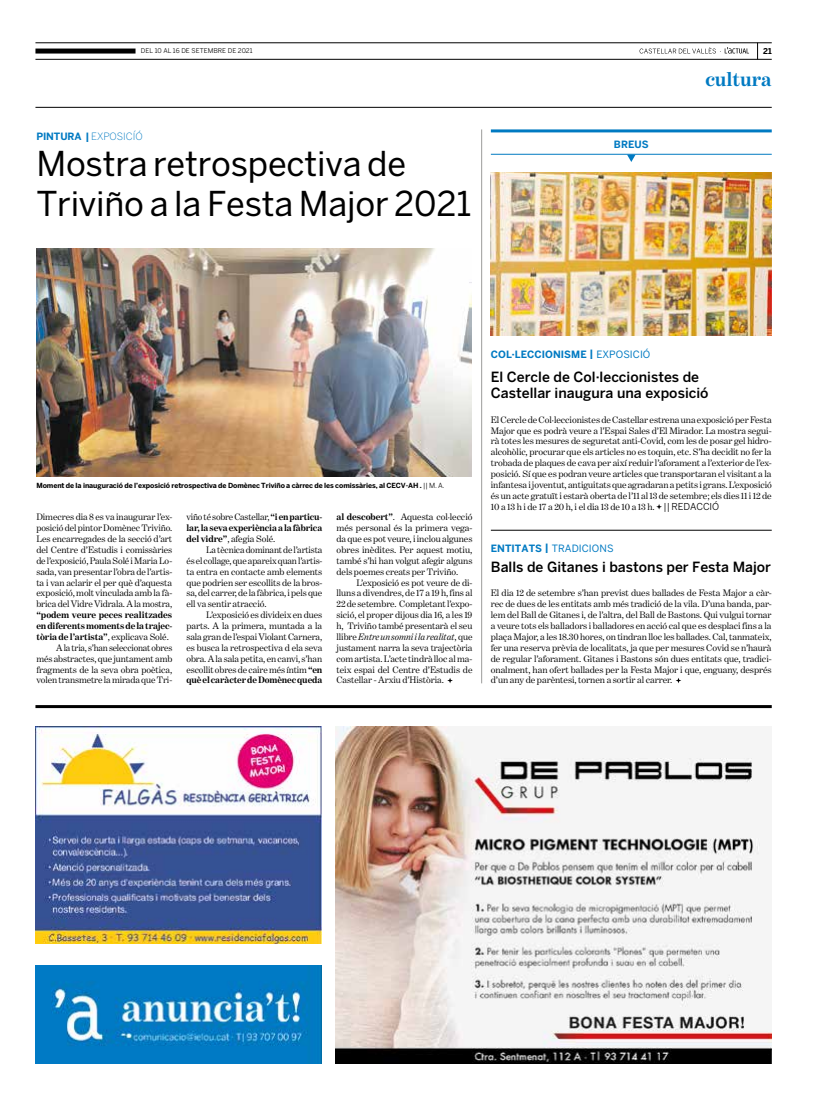
<style>
.page{position:relative;width:820px;height:1106px;background:#fff}
.page>*{position:absolute;margin:0;border:0;box-sizing:border-box;transform-origin:0 0}
.t1{font:34px/40px "Benton Sans";letter-spacing:-.005em;color:#000}
.t2{font:700 20px "Benton Modern One";letter-spacing:-.005em;color:#007ac2}
.t3{font:500 14px/16px "Benton Sans";color:#000}
.t4{font:700 10px "Benton Sans";letter-spacing:.005em;color:#007ac2}
.t5{font:10px "Benton Sans";letter-spacing:.005em;color:#007ac2}
.t6{font:300 10px "Benton Sans";letter-spacing:-.005em;color:#007ac2}
.t7{font:9.5px/10.9px "Benton Modern One";letter-spacing:-.005em;color:#000;text-align:justify}
.t8{font:700 9.5px/10.9px "Benton Modern One";letter-spacing:-.01em;color:#000;text-align:justify}
.t9{font:700 8px "Benton Sans";color:#000}
.t10{font:700 7px "Benton Sans";letter-spacing:-.01em;color:#000}
.t11{font:6.5px "Benton Sans";letter-spacing:.005em;color:#000}
.s1{font-weight:700}
.s2{font-weight:400}
.s3{font-style:italic}
.s4{font-family:"Benton Sans"}
</style>
<div class="page">
<svg style="left:757px;top:44px;width:1px;height:15px"></svg>
<svg style="left:639px;top:47px;width:109px;height:7px"></svg>
<hr style="left:35px;top:107px;width:736px;height:1px;background:#000">
<hr style="left:35px;top:43px;width:736px;height:1px;background:#000">
<hr style="left:35px;top:59px;width:736px;height:1px;background:#000">
<div style="left:35px;top:49px;width:100px;height:5px;background:#000"></div>
<img style="left:335px;top:726px;width:436px;height:337px">
<img style="left:35px;top:726px;width:286px;height:217px">
<img style="left:35px;top:965px;width:286px;height:98px">
<hr style="left:35px;top:705px;width:736px;height:3px;background:#000">
<img style="left:36px;top:249px;width:435px;height:228px">
<svg style="left:447px;top:678px;width:5px;height:5px"></svg>
<svg style="left:656px;top:504px;width:5px;height:5px"></svg>
<img style="left:490px;top:173px;width:281px;height:163px">
<svg style="left:675px;top:678px;width:6px;height:5px"></svg>
<hr style="left:490px;top:530px;width:281px;height:1px;background:#000">
<hr style="left:490px;top:129px;width:281px;height:3px;background:#007ac2">
<hr style="left:490px;top:154px;width:281px;height:1px;background:#007ac2">
<svg style="left:627px;top:155px;width:8px;height:7px"></svg>
<hr style="left:481px;top:129px;width:1px;height:554px;background:#9d9d9c">
<p class="t11" style="left:141px;top:47px;width:113px">DEL 10 AL 16 DE SETEMBRE DE 2021</p>
<p class="t9" style="left:762px;top:46px;width:10px">21</p>
<h2 class="t2" style="left:705px;top:68px;width:68px">cultura</h2>
<p class="t6" style="left:36px;top:131px;width:108px"><span class="s1">PINTURA |</span> EXPOSICÍÓ</p>
<h1 class="t1" style="left:36px;top:143px;width:436px">Mostra retrospectiva de<br>Triviño a la Festa Major 2021</h1>
<p class="t4" style="left:613px;top:138px;width:36px">BREUS</p>
<p class="t10" style="left:36px;top:481px;width:409px">Moment de la inauguració de l’exposició retrospectiva de Domènec Triviño a càrrec de les comissàries, al CECV-AH . <span class="s2">|| M. A.</span></p>
<p class="t8" style="left:186px;top:511px;width:137px"><span class="s2">viño té sobre Castellar,</span> “i en particu&shy;lar, la seva experiència a la fàbrica del vidre”<span class="s2">, afegia Solé.</span></p>
<p class="t7" style="left:186px;top:544px;width:137px;text-indent:20px">La tècnica dominant de l’artista és el collage, que apareix quan l’artis&shy;ta entra en contacte amb elements que podrien ser escollits de la bros&shy;sa, del carrer, de la fàbrica, i pels que ell va sentir atracció.</p>
<p class="t7" style="left:186px;top:609px;width:137px;text-indent:20px">L’exposició es divideix en dues parts. A la primera, muntada a la sala gran de l’espai Violant Carnera, es busca la retrospectiva d ela seva obra. A la sala petita, en canvi, s’han escollit obres de caire més íntim <span class="s1">“en què el caràcter de Domènec queda</span></p>
<p class="t7" style="left:336px;top:512px;width:137px"><span class="s1">al descobert”</span>. Aquesta col·lecció més personal és la primera vega&shy;da que es pot veure, i inclou algunes obres inèdites. Per aquest motiu, també s’hi han volgut afegir alguns dels poemes creats per Triviño.</p>
<p class="t7" style="left:336px;top:577px;width:137px;text-indent:20px">L’exposició es pot veure de di&shy;lluns a divendres, de 17 a 19 h, fins al 22 de setembre. Completant l’expo&shy;sició, el proper dijous dia 16, a les 19 h, Triviño també presentarà el seu llibre <span class="s3">Entre un somni i la realitat</span>, que justament narra la seva trajectòria com artista. L’acte tindrà lloc al ma&shy;teix espai del Centre d’Estudis de Castellar - Arxiu d’Història.</p>
<p class="t7" style="left:36px;top:512px;width:137px">Dimecres dia 8 es va inaugurar l’ex&shy;posició del pintor Domènec Triviño.<br>Les encarregades de la secció d’art del Centre d’Estudis i comissàries de l’exposició, Paula Solé i Maria Lo&shy;sada, van presentar l’obra de l’artis&shy;ta i van aclarir el per què d’aquesta exposició, molt vinculada amb la fà&shy;brica del Vidre Vidrala. A la mostra,</p>
<p class="t8" style="left:36px;top:609px;width:137px">“podem veure peces realitzades</p>
<p class="t8" style="left:36px;top:620px;width:137px">en diferents moments de la trajec-</p>
<p class="t8" style="left:36px;top:631px;width:134px">tòria de l’artista”<span class="s2">, explicava Solé.</span></p>
<p class="t7" style="left:56px;top:642px;width:118px">A la tria, s’han seleccionat obres</p>
<p class="t7" style="left:36px;top:653px;width:137px">més abstractes, que juntament amb</p>
<p class="t7" style="left:36px;top:663px;width:137px">fragments de la seva obra poètica,</p>
<p class="t7" style="left:36px;top:674px;width:137px">volen transmetre la mirada que Tri-</p>
<p class="t4" style="left:490px;top:348px;width:161px">COL·LECCIONISME | <span class="s2">EXPOSICIÓ</span></p>
<h3 class="t3" style="left:490px;top:368px;width:219px">El Cercle de Col·leccionistes de<br>Castellar inaugura una exposició</h3>
<p class="t7" style="left:490px;top:414px;width:282px">El Cercle de Col·leccionistes de Castellar estrena una exposició per Festa Major que es podrà veure a l’Espai Sales d’El Mirador. La mostra segui&shy;rà totes les mesures de seguretat anti-Covid, com les de posar gel hidro&shy;alcohòlic, procurar que els articles no es toquin, etc. S’ha decidit no fer la trobada de plaques de cava per així reduir l’aforament a l’exterior de l’ex&shy;posició. Sí que es podran veure articles que transportaran el visitant a la infantesa i joventut, antiguitats que agradaran a petits i grans. L’exposició és un acte gratuït i estarà oberta de l’11 al 13 de setembre; els dies 11 i 12 de 10 a 13 h i de 17 a 20 h, i el dia 13 de 10 a 13 h. <span class="s4">|| REDACCIÓ</span></p>
<p class="t5" style="left:490px;top:542px;width:124px"><span class="s1">ENTITATS |</span> TRADICIONS</p>
<h3 class="t3" style="left:490px;top:559px;width:281px">Balls de Gitanes i bastons per Festa Major</h3>
<p class="t7" style="left:490px;top:588px;width:282px">El dia 12 de setembre s’han previst dues ballades de Festa Major a càr&shy;rec de dues de les entitats amb més tradició de la vila. D’una banda, par&shy;lem del Ball de Gitanes i, de l’altra, del Ball de Bastons. Qui vulgui tornar a veure tots els balladors i balladores en acció cal que es desplaci fins a la plaça Major, a les 18.30 hores, on tindran lloc les ballades. Cal, tanmateix, fer una reserva prèvia de localitats, ja que per mesures Covid se n’haurà de regular l’aforament. Gitanes i Bastons són dues entitats que, tradici&shy;onalment, han ofert ballades per la Festa Major i que, enguany, després d’un any de parèntesi, tornen a sortir al carrer.</p>
</div>
